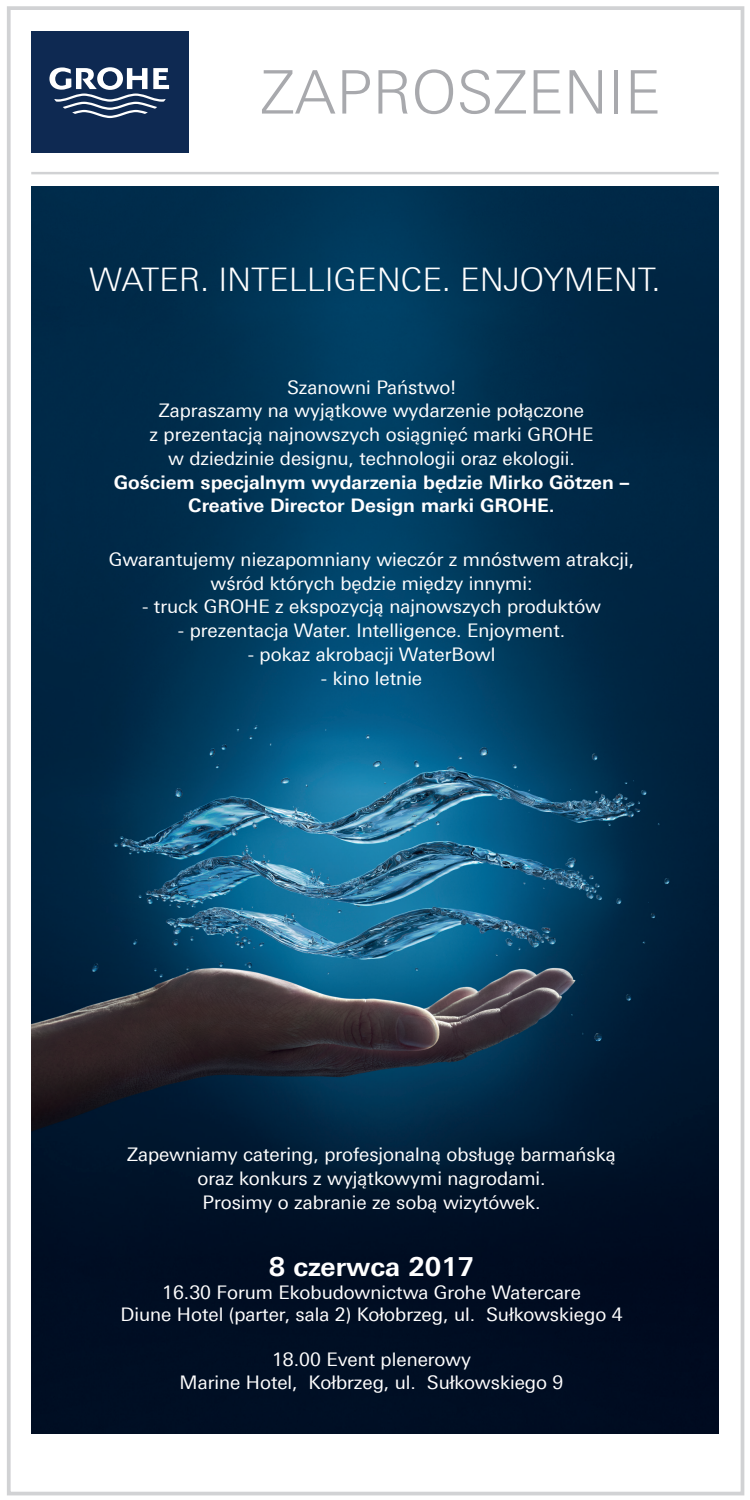
<style>
.page{position:relative;width:750px;height:1500px;background:#fff}
.page>*{position:absolute;margin:0;border:0;box-sizing:border-box;transform-origin:0 0}
.t1{font:300 60px "Linotype Univers 330";color:#a8a9ad}
.t2{font:300 32.5px "Linotype Univers 330";color:#fff}
.t3{font:700 26.25px "Linotype Univers 630";color:#fff}
.t4{font:18.75px/23.8px "Linotype Univers 430";color:#fff;text-align:center}
.t5{font:700 18.75px/23.8px "Linotype Univers 630";color:#fff;text-align:center}
</style>
<div class="page">
<div style="left:7px;top:6px;width:737px;height:1489px;border:4px solid #d1d2d4"></div>
<img style="left:31px;top:187px;width:688px;height:1247px">
<hr style="left:31px;top:172px;width:688px;height:2px;background:#d1d2d4">
<div style="left:31px;top:31px;width:158px;height:121px;background:#0e2952"></div>
<svg style="left:49px;top:67px;width:120px;height:51px"></svg>
<p class="t1" style="left:261px;top:57px;width:402px">ZAPROSZENIE</p>
<p class="t2" style="left:89px;top:260px;width:573px">WATER. INTELLIGENCE. ENJOYMENT.</p>
<p class="t4" style="left:287px;top:375px;width:171px">Szanowni Państwo!</p>
<p class="t4" style="left:150px;top:399px;width:445px">Zapraszamy na wyjątkowe wydarzenie połączone<br>z prezentacją najnowszych osiągnięć marki GROHE w dziedzinie designu, technologii oraz ekologii.</p>
<p class="t5" style="left:114px;top:470px;width:517px">Gościem specjalnym wydarzenia będzie Mirko Götzen –<br>Creative Director Design marki GROHE.</p>
<p class="t4" style="left:109px;top:547px;width:527px">Gwarantujemy niezapomniany wieczór z mnóstwem atrakcji, wśród których będzie między innymi:</p>
<p class="t4" style="left:142px;top:595px;width:460px">- truck GROHE z ekspozycją najnowszych produktów</p>
<p class="t4" style="left:178px;top:619px;width:389px">- prezentacja Water. Intelligence. Enjoyment.</p>
<p class="t4" style="left:248px;top:642px;width:249px">- pokaz akrobacji WaterBowl</p>
<p class="t4" style="left:321px;top:666px;width:103px">- kino letnie</p>
<p class="t4" style="left:127px;top:1143px;width:490px">Zapewniamy catering, profesjonalną obsługę barmańską oraz konkurs z wyjątkowymi nagrodami.</p>
<p class="t4" style="left:203px;top:1190px;width:339px">Prosimy o zabranie ze sobą wizytówek.</p>
<p class="t3" style="left:269px;top:1251px;width:207px">8 czerwca 2017</p>
<p class="t4" style="left:162px;top:1280px;width:420px">16.30 Forum Ekobudownictwa Grohe Watercare</p>
<p class="t4" style="left:120px;top:1303px;width:504px">Diune Hotel (parter, sala 2) Kołobrzeg, ul. Sułkowskiego 4</p>
<p class="t4" style="left:272px;top:1348px;width:200px">18.00 Event plenerowy</p>
<p class="t4" style="left:180px;top:1370px;width:385px">Marine Hotel, Kołbrzeg, ul. Sułkowskiego 9</p>
</div>
